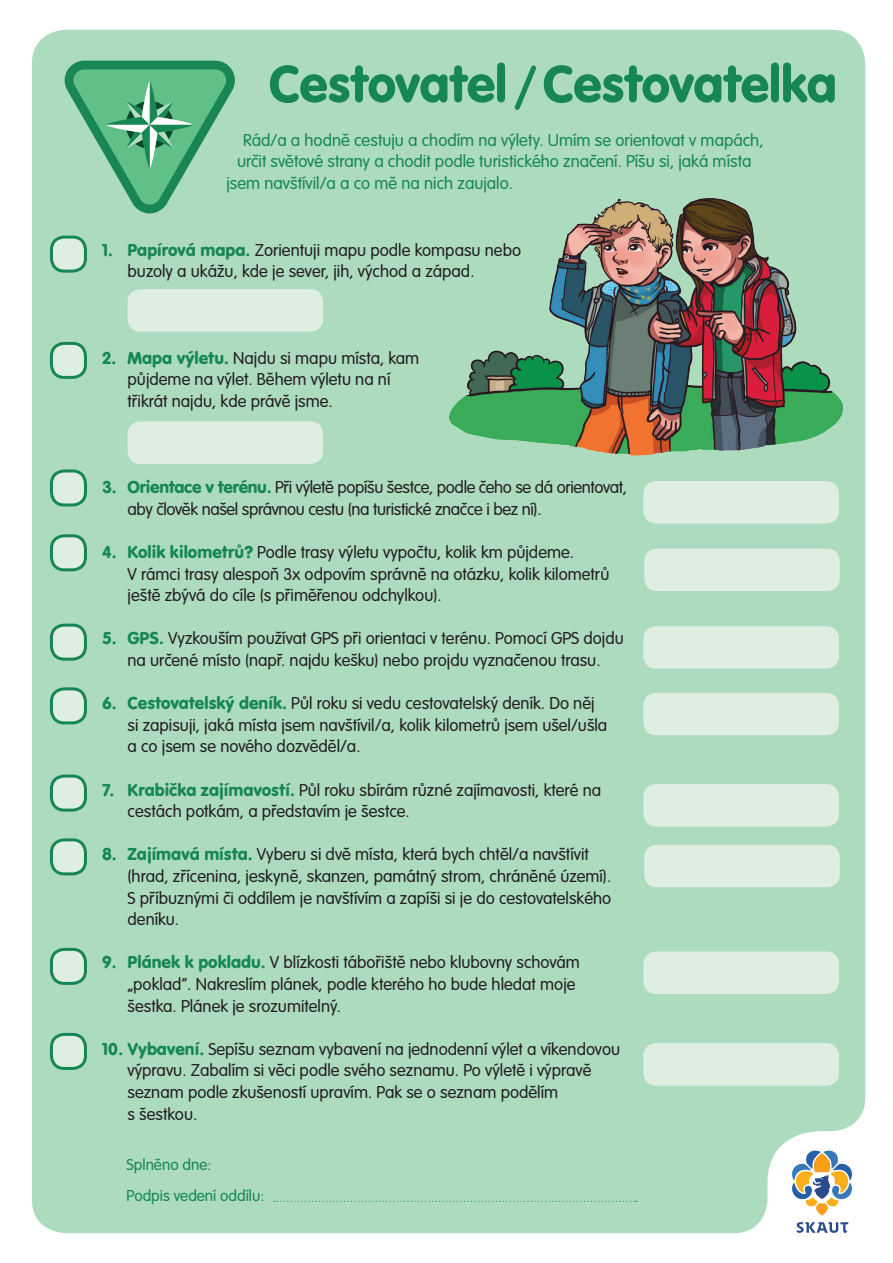
<style>
.page{position:relative;width:893px;height:1263px;background:#fff}
.page>*{position:absolute;margin:0;border:0;box-sizing:border-box;transform-origin:0 0}
.t1{font:54px "VAG Rundschrift DOT";letter-spacing:-.015em;color:#168754}
.t2{font:300 18px/21.6px "VAG Rundschrift DOT";color:#231f20}
.t3{font:300 18px "VAG Rundschrift DOT";color:#168754}
.t4{font:300 18px/21.6px "VAG Rundschrift DOT";letter-spacing:-.02em;color:#231f20}
.t5{font:300 16.5px/31.5px "VAG Rundschrift DOT";color:#168754}
.s1{font-weight:400;color:#168754}
</style>
<div class="page">
<div style="left:32px;top:30px;width:833px;height:1203px;background:#acdbbe"></div>
<svg style="left:792px;top:1150px;width:60px;height:65px"></svg>
<svg style="left:797px;top:1222px;width:51px;height:11px"></svg>
<div style="left:51px;top:237px;width:34px;height:34px;background:#deefe2;border-radius:13px"></div>
<div style="left:50px;top:236px;width:37px;height:37px;border:3px solid #168754;border-radius:13px"></div>
<div style="left:51px;top:343px;width:34px;height:34px;background:#deefe2;border-radius:13px"></div>
<div style="left:50px;top:342px;width:37px;height:37px;border:3px solid #168754;border-radius:13px"></div>
<div style="left:51px;top:471px;width:34px;height:34px;background:#deefe2;border-radius:13px"></div>
<div style="left:50px;top:469px;width:37px;height:37px;border:3px solid #168754;border-radius:13px"></div>
<div style="left:51px;top:536px;width:34px;height:34px;background:#deefe2;border-radius:13px"></div>
<div style="left:50px;top:534px;width:37px;height:37px;border:3px solid #168754;border-radius:13px"></div>
<div style="left:51px;top:625px;width:34px;height:34px;background:#deefe2;border-radius:13px"></div>
<div style="left:50px;top:624px;width:37px;height:37px;border:3px solid #168754;border-radius:13px"></div>
<div style="left:51px;top:689px;width:34px;height:34px;background:#deefe2;border-radius:13px"></div>
<div style="left:50px;top:687px;width:37px;height:37px;border:3px solid #168754;border-radius:13px"></div>
<div style="left:51px;top:776px;width:34px;height:34px;background:#deefe2;border-radius:13px"></div>
<div style="left:50px;top:774px;width:37px;height:38px;border:3px solid #168754;border-radius:13px"></div>
<div style="left:51px;top:840px;width:34px;height:34px;background:#deefe2;border-radius:13px"></div>
<div style="left:50px;top:838px;width:37px;height:37px;border:3px solid #168754;border-radius:13px"></div>
<div style="left:51px;top:949px;width:34px;height:34px;background:#deefe2;border-radius:13px"></div>
<div style="left:50px;top:948px;width:37px;height:37px;border:3px solid #168754;border-radius:13px"></div>
<div style="left:51px;top:1034px;width:34px;height:34px;background:#deefe2;border-radius:13px"></div>
<div style="left:50px;top:1033px;width:37px;height:37px;border:3px solid #168754;border-radius:13px"></div>
<svg style="left:274px;top:1201px;width:363px;height:1px"></svg>
<div style="left:644px;top:549px;width:196px;height:42px;background:#deefe2;border-radius:13px"></div>
<div style="left:643px;top:626px;width:196px;height:43px;background:#deefe2;border-radius:13px"></div>
<div style="left:128px;top:421px;width:195px;height:43px;background:#deefe2;border-radius:13px"></div>
<div style="left:128px;top:289px;width:195px;height:43px;background:#deefe2;border-radius:13px"></div>
<div style="left:643px;top:481px;width:196px;height:43px;background:#deefe2;border-radius:13px"></div>
<div style="left:643px;top:784px;width:196px;height:42px;background:#deefe2;border-radius:13px"></div>
<div style="left:643px;top:951px;width:196px;height:43px;background:#deefe2;border-radius:13px"></div>
<div style="left:643px;top:1043px;width:196px;height:43px;background:#deefe2;border-radius:13px"></div>
<div style="left:643px;top:693px;width:196px;height:42px;background:#deefe2;border-radius:13px"></div>
<svg style="left:65px;top:61px;width:170px;height:152px;background:#72be94"></svg>
<img style="left:429px;top:166px;width:437px;height:309px">
<div style="left:644px;top:845px;width:196px;height:42px;background:#deefe2;border-radius:13px"></div>
<h1 class="t1" style="left:269px;top:52px;width:570px">Cestovatel/Cestovatelka</h1>
<p class="t3" style="left:243px;top:130px;width:522px">Rád/a a hodně cestuju a chodím na výlety. Umím se orientovat v mapách,</p>
<p class="t3" style="left:237px;top:151px;width:516px">určit světové strany a chodit podle turistického značení. Píšu si, jaká místa</p>
<p class="t3" style="left:227px;top:173px;width:288px">jsem navštívil/a a co mě na nich zaujalo.</p>
<p class="t2" style="left:128px;top:239px;width:395px;text-indent:-26px"><span class="s1">1. Papírová mapa.</span> Zorientuji mapu podle kompasu nebo buzoly a ukážu, kde je sever, jih, východ a západ.</p>
<p class="t2" style="left:128px;top:347px;width:293px;text-indent:-26px"><span class="s1">2. Mapa výletu.</span> Najdu si mapu místa, kam půjdeme na výlet. Během výletu na ní třikrát najdu, kde právě jsme.</p>
<p class="t4" style="left:128px;top:477px;width:501px;text-indent:-26px"><span class="s1">3. Orientace v terénu.</span> Při výletě popíšu šestce, podle čeho se dá orientovat, aby člověk našel správnou cestu (na turistické značce i bez ní).</p>
<p class="t2" style="left:128px;top:542px;width:483px;text-indent:-26px"><span class="s1">4. Kolik kilometrů?</span> Podle trasy výletu vypočtu, kolik km půjdeme.<br>V rámci trasy alespoň 3x odpovím správně na otázku, kolik kilometrů ještě zbývá do cíle (s přiměřenou odchylkou).</p>
<p class="t2" style="left:102px;top:628px;width:523px;text-align:center"><span class="s1">5. GPS.</span> Vyzkouším používat GPS při orientaci v terénu. Pomocí GPS dojdu na určené místo (např. najdu kešku) nebo projdu vyznačenou trasu.</p>
<p class="t2" style="left:128px;top:693px;width:481px;text-indent:-26px"><span class="s1">6. Cestovatelský deník.</span> Půl roku si vedu cestovatelský deník. Do něj si zapisuji, jaká místa jsem navštívil/a, kolik kilometrů jsem ušel/ušla a co jsem se nového dozvěděl/a.</p>
<p class="t2" style="left:128px;top:779px;width:475px;text-indent:-26px"><span class="s1">7. Krabička zajímavostí.</span> Půl roku sbírám různé zajímavosti, které na cestách potkám, a představím je šestce.</p>
<p class="t2" style="left:128px;top:844px;width:485px;text-indent:-26px"><span class="s1">8. Zajímavá místa.</span> Vyberu si dvě místa, která bych chtěl/a navštívit (hrad, zřícenina, jeskyně, skanzen, památný strom, chráněné území).<br>S příbuznými či oddílem je navštívím a zapíši si je do cestovatelského deníku.</p>
<p class="t2" style="left:128px;top:952px;width:454px;text-indent:-26px"><span class="s1">9. Plánek k pokladu.</span> V blízkosti tábořiště nebo klubovny schovám „poklad”. Nakreslím plánek, podle kterého ho bude hledat moje šestka. Plánek je srozumitelný.</p>
<p class="t2" style="left:128px;top:1038px;width:494px;text-indent:-26px"><span class="s1">10. Vybavení.</span> Sepíšu seznam vybavení na jednodenní výlet a víkendovou výpravu. Zabalím si věci podle svého seznamu. Po výletě i výpravě seznam podle zkušeností upravím. Pak se o seznam podělím<br>s šestkou.</p>
<p class="t5" style="left:126px;top:1149px;width:139px">Splněno dne:<br>Podpis vedení oddílu:</p>
</div>
